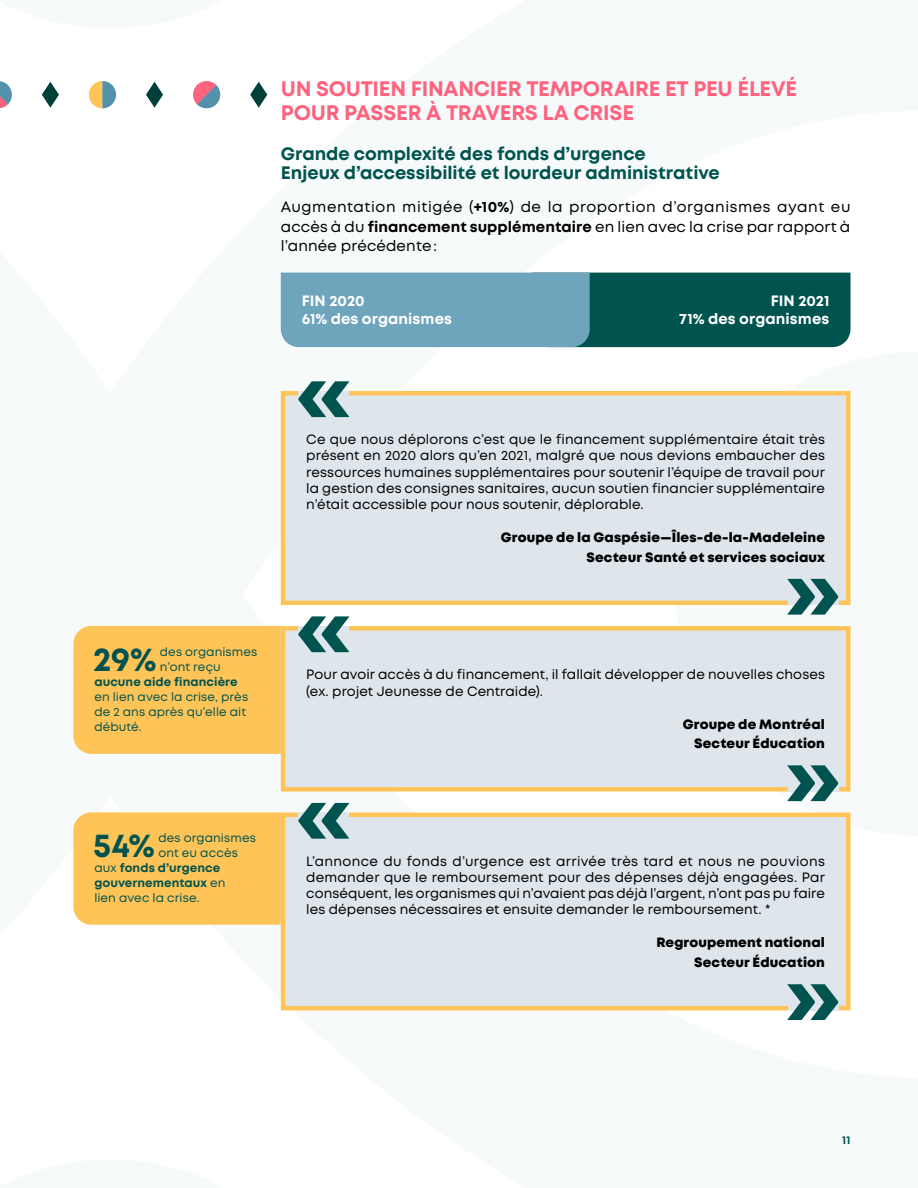
<style>
.page{position:relative;width:918px;height:1188px;background:#fff}
.page>*{position:absolute;margin:0;border:0;box-sizing:border-box;transform-origin:0 0}
.t1{font:700 33.45px "Mont";color:#00534e}
.t2{font:700 21px/24px "Mont";letter-spacing:-.01em;color:#ff637d}
.t3{font:700 18px/19.5px "Mont";letter-spacing:-.005em;color:#00534e}
.t4{font:15px/19.5px "Mont";letter-spacing:.01em;color:#000;text-align:justify}
.t5{font:700 15px/18px "Mont";letter-spacing:.005em;color:#fff;text-align:right}
.t6{font:13.5px/16.2px "Mont";letter-spacing:.005em;color:#000;text-align:justify}
.t7{font:800 13.5px/19.5px "Mont";letter-spacing:.01em;color:#000;text-align:right}
.t8{font:12px/15px "Mont";letter-spacing:.01em;color:#00534e}
.t9{font:700 12px "Mont";letter-spacing:.005em;color:#00534e}
.t10{font:700 11.25px "Mont";color:#00534e}
.s1{font-weight:700}
.s2{font-weight:400}
</style>
<div class="page">
<div style="left:283px;top:393px;width:565px;height:210px;background:#dee6ec"></div>
<div style="left:281px;top:391px;width:569px;height:214px;border:4px solid #ffc457"></div>
<svg style="left:298px;top:381px;width:51px;height:36px"></svg>
<svg style="left:787px;top:579px;width:51px;height:36px"></svg>
<div style="left:283px;top:628px;width:565px;height:161px;background:#dee6ec"></div>
<div style="left:281px;top:626px;width:569px;height:166px;border:4px solid #ffc457"></div>
<svg style="left:298px;top:616px;width:51px;height:36px"></svg>
<svg style="left:787px;top:765px;width:51px;height:36px"></svg>
<div style="left:283px;top:815px;width:565px;height:193px;background:#dee6ec"></div>
<div style="left:281px;top:813px;width:569px;height:197px;border:4px solid #ffc457"></div>
<svg style="left:298px;top:803px;width:51px;height:36px"></svg>
<svg style="left:787px;top:984px;width:51px;height:36px"></svg>
<div style="left:73px;top:626px;width:208px;height:128px;background:#ffc457"></div>
<div style="left:73px;top:812px;width:208px;height:113px;background:#ffc457"></div>
<svg style="left:0;top:81px;width:12px;height:28px"></svg>
<svg style="left:42px;top:82px;width:17px;height:26px"></svg>
<svg style="left:146px;top:82px;width:17px;height:26px"></svg>
<svg style="left:89px;top:81px;width:27px;height:27px"></svg>
<svg style="left:250px;top:82px;width:17px;height:26px"></svg>
<svg style="left:193px;top:81px;width:28px;height:28px"></svg>
<svg style="left:281px;top:273px;width:569px;height:74px;background:#3c7f8a"></svg>
<h2 class="t2" style="left:281px;top:77px;width:518px">UN SOUTIEN FINANCIER TEMPORAIRE ET PEU ÉLEVÉ<br>POUR PASSER À TRAVERS LA CRISE</h2>
<h3 class="t3" style="left:281px;top:144px;width:440px">Grande complexité des fonds d’urgence<br>Enjeux d’accessibilité et lourdeur administrative</h3>
<p class="t4" style="left:281px;top:198px;width:571px">Augmentation mitigée (<span class="s1">+10%</span>) de la proportion d’organismes ayant eu accès à du <span class="s1">financement supplémentaire</span> en lien avec la crise par rapport à l’année précédente:</p>
<p class="t5" style="left:302px;top:292px;width:152px;text-align:left">FIN 2020<br>61% des organismes</p>
<p class="t5" style="left:679px;top:292px;width:152px">FIN 2021<br>71% des organismes</p>
<h1 class="t1" style="left:93px;top:637px;width:65px">29%</h1>
<p class="t8" style="left:160px;top:644px;width:99px">des organismes n’ont reçu</p>
<p class="t9" style="left:94px;top:674px;width:145px">aucune aide financière</p>
<p class="t8" style="left:94px;top:689px;width:155px">en lien avec la crise, près de 2 ans après qu’elle ait débuté.</p>
<h1 class="t1" style="left:93px;top:824px;width:64px">54%</h1>
<p class="t8" style="left:158px;top:830px;width:99px">des organismes</p>
<p class="t8" style="left:158px;top:845px;width:81px">ont eu accès</p>
<p class="t9" style="left:94px;top:860px;width:128px"><span class="s2">aux</span> fonds d’urgence</p>
<p class="t9" style="left:94px;top:875px;width:133px">gouvernementaux <span class="s2">en</span></p>
<p class="t8" style="left:94px;top:890px;width:107px">lien avec la crise.</p>
<p class="t6" style="left:306px;top:432px;width:520px">Ce que nous déplorons c’est que le financement supplémentaire était très présent en 2020 alors qu’en 2021, malgré que nous devions embaucher des ressources humaines supplémentaires pour soutenir l’équipe de travail pour la gestion des consignes sanitaires, aucun soutien financier supplémentaire n’était accessible pour nous soutenir, déplorable.</p>
<p class="t7" style="left:501px;top:528px;width:326px">Groupe de la Gaspésie—Îles-de-la-Madeleine<br>Secteur Santé et services sociaux</p>
<p class="t6" style="left:306px;top:667px;width:520px">Pour avoir accès à du financement, il fallait développer de nouvelles choses (ex. projet Jeunesse de Centraide).</p>
<p class="t7" style="left:683px;top:714px;width:144px">Groupe de Montréal<br>Secteur Éducation</p>
<p class="t6" style="left:306px;top:853px;width:520px">L’annonce du fonds d’urgence est arrivée très tard et nous ne pouvions demander que le remboursement pour des dépenses déjà engagées. Par conséquent, les organismes qui n’avaient pas déjà l’argent, n’ont pas pu faire les dépenses nécessaires et ensuite demander le remboursement. *</p>
<p class="t7" style="left:656px;top:933px;width:170px">Regroupement national<br>Secteur Éducation</p>
<p class="t10" style="left:842px;top:1132px;width:10px">11</p>
</div>
